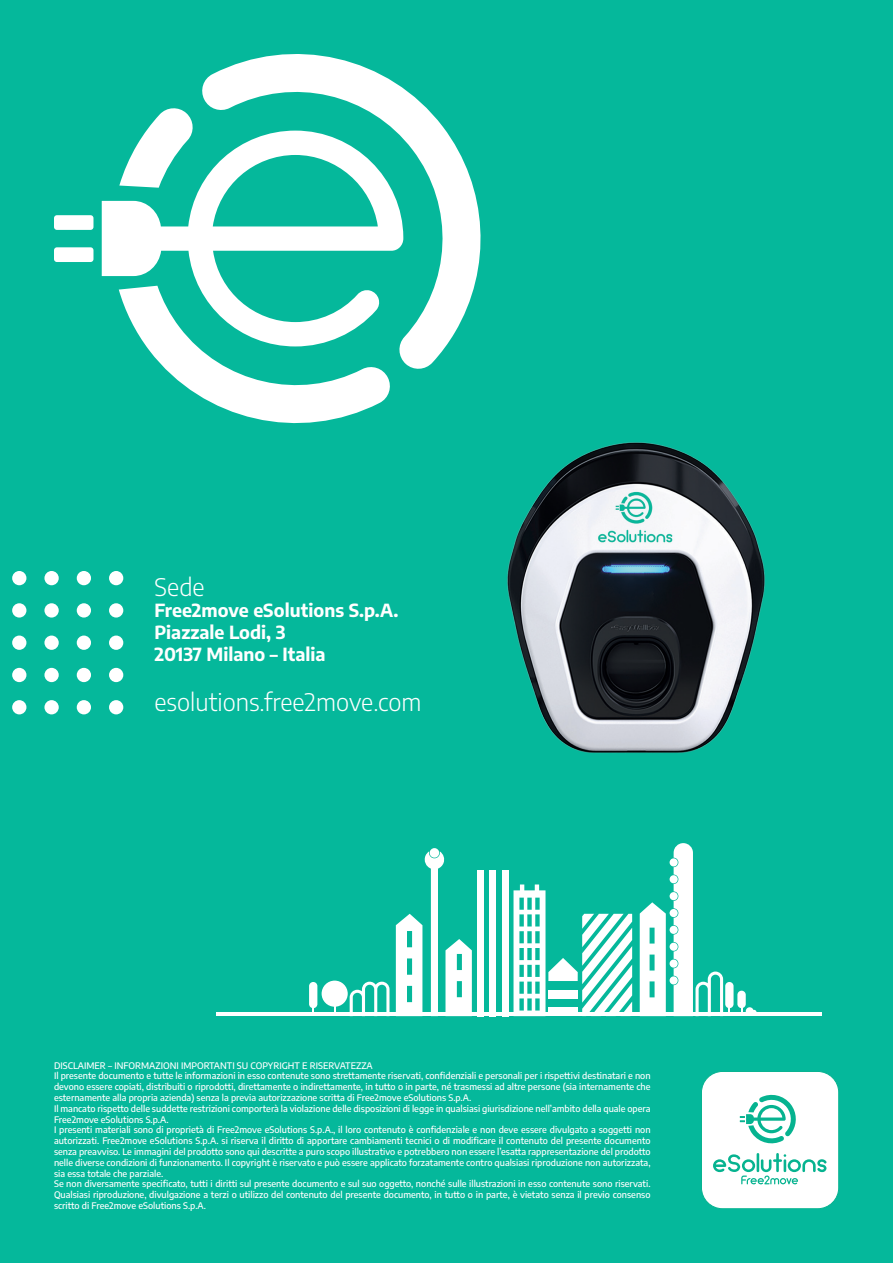
<style>
.page{position:relative;width:893px;height:1263px;background:#05b89b}
.page>*{position:absolute;margin:0;border:0;box-sizing:border-box;transform-origin:0 0}
.t1{font:300 24px "Encode Sans";color:#fff}
.t2{font:700 18px/21.6px "Encode Sans";color:#fff}
.t3{font:500 9px/10.8px "Encode Sans";color:#fff}
</style>
<div class="page">
<svg style="left:54px;top:54px;width:426px;height:369px"></svg>
<div style="left:430px;top:848px;width:9px;height:10px;background:#fff;border-radius:50%"></div>
<hr style="left:216px;top:1013px;width:605px;height:3px;background:#fff">
<svg style="left:396px;top:851px;width:76px;height:162px"></svg>
<svg style="left:350px;top:982px;width:39px;height:31px"></svg>
<div style="left:490px;top:870px;width:6px;height:146px;background:#fff"></div>
<div style="left:477px;top:870px;width:6px;height:146px;background:#fff"></div>
<div style="left:502px;top:870px;width:6px;height:146px;background:#fff"></div>
<div style="left:322px;top:980px;width:26px;height:27px;background:#fff;border-radius:50%"></div>
<div style="left:725px;top:982px;width:9px;height:26px;background:#fff;border-radius:4px"></div>
<div style="left:737px;top:991px;width:9px;height:17px;background:#fff;border-radius:4px"></div>
<svg style="left:741px;top:1004px;width:15px;height:9px"></svg>
<div style="left:309px;top:982px;width:8px;height:26px;background:#fff;border-radius:4px"></div>
<svg style="left:640px;top:843px;width:83px;height:170px"></svg>
<svg style="left:513px;top:884px;width:119px;height:129px"></svg>
<div style="left:701px;top:1071px;width:138px;height:138px;background:#fff;border:1px solid #06b390;border-radius:21px"></div>
<svg style="left:713px;top:1094px;width:113px;height:90px"></svg>
<div style="left:109px;top:571px;width:14px;height:14px;background:#fff;border-radius:50%"></div>
<div style="left:109px;top:603px;width:14px;height:14px;background:#fff;border-radius:50%"></div>
<div style="left:109px;top:635px;width:14px;height:15px;background:#fff;border-radius:50%"></div>
<div style="left:109px;top:668px;width:14px;height:14px;background:#fff;border-radius:50%"></div>
<div style="left:109px;top:700px;width:14px;height:14px;background:#fff;border-radius:50%"></div>
<div style="left:77px;top:571px;width:14px;height:14px;background:#fff;border-radius:50%"></div>
<div style="left:77px;top:603px;width:14px;height:14px;background:#fff;border-radius:50%"></div>
<div style="left:77px;top:635px;width:14px;height:15px;background:#fff;border-radius:50%"></div>
<div style="left:77px;top:668px;width:14px;height:14px;background:#fff;border-radius:50%"></div>
<div style="left:77px;top:700px;width:14px;height:14px;background:#fff;border-radius:50%"></div>
<div style="left:44px;top:571px;width:15px;height:14px;background:#fff;border-radius:50%"></div>
<div style="left:44px;top:603px;width:15px;height:14px;background:#fff;border-radius:50%"></div>
<div style="left:44px;top:635px;width:15px;height:15px;background:#fff;border-radius:50%"></div>
<div style="left:44px;top:668px;width:15px;height:14px;background:#fff;border-radius:50%"></div>
<div style="left:44px;top:700px;width:15px;height:14px;background:#fff;border-radius:50%"></div>
<div style="left:12px;top:571px;width:14px;height:14px;background:#fff;border-radius:50%"></div>
<div style="left:12px;top:603px;width:14px;height:14px;background:#fff;border-radius:50%"></div>
<div style="left:12px;top:635px;width:14px;height:15px;background:#fff;border-radius:50%"></div>
<div style="left:12px;top:668px;width:14px;height:14px;background:#fff;border-radius:50%"></div>
<div style="left:12px;top:700px;width:14px;height:14px;background:#fff;border-radius:50%"></div>
<img style="left:473px;top:371px;width:292px;height:382px">
<h1 class="t1" style="left:154px;top:570px;width:52px">Sede</h1>
<h2 class="t2" style="left:154px;top:599px;width:245px">Free2move eSolutions S.p.A.<br>Piazzale Lodi, 3<br>20137 Milano – Italia</h2>
<h1 class="t1" style="left:154px;top:685px;width:268px">esolutions.free2move.com</h1>
<p class="t3" style="left:54px;top:1059px;width:598px">DISCLAIMER – INFORMAZIONI IMPORTANTI SU COPYRIGHT E RISERVATEZZA<br>Il presente documento e tutte le informazioni in esso contenute sono strettamente riservati, confidenziali e personali per i rispettivi destinatari e non devono essere copiati, distribuiti o riprodotti, direttamente o indirettamente, in tutto o in parte, né trasmessi ad altre persone (sia internamente che esternamente alla propria azienda) senza la previa autorizzazione scritta di Free2move eSolutions S.p.A.<br>Il mancato rispetto delle suddette restrizioni comporterà la violazione delle disposizioni di legge in qualsiasi giurisdizione nell’ambito della quale opera Free2move eSolutions S.p.A.<br>I presenti materiali sono di proprietà di Free2move eSolutions S.p.A., il loro contenuto è confidenziale e non deve essere divulgato a soggetti non autorizzati. Free2move eSolutions S.p.A. si riserva il diritto di apportare cambiamenti tecnici o di modificare il contenuto del presente documento senza preavviso. Le immagini del prodotto sono qui descritte a puro scopo illustrativo e potrebbero non essere l’esatta rappresentazione del prodotto nelle diverse condizioni di funzionamento. Il copyright è riservato e può essere applicato forzatamente contro qualsiasi riproduzione non autorizzata, sia essa totale che parziale.<br>Se non diversamente specificato, tutti i diritti sul presente documento e sul suo oggetto, nonché sulle illustrazioni in esso contenute sono riservati.<br>Qualsiasi riproduzione, divulgazione a terzi o utilizzo del contenuto del presente documento, in tutto o in parte, è vietato senza il previo consenso scritto di Free2move eSolutions S.p.A.</p>
</div>
